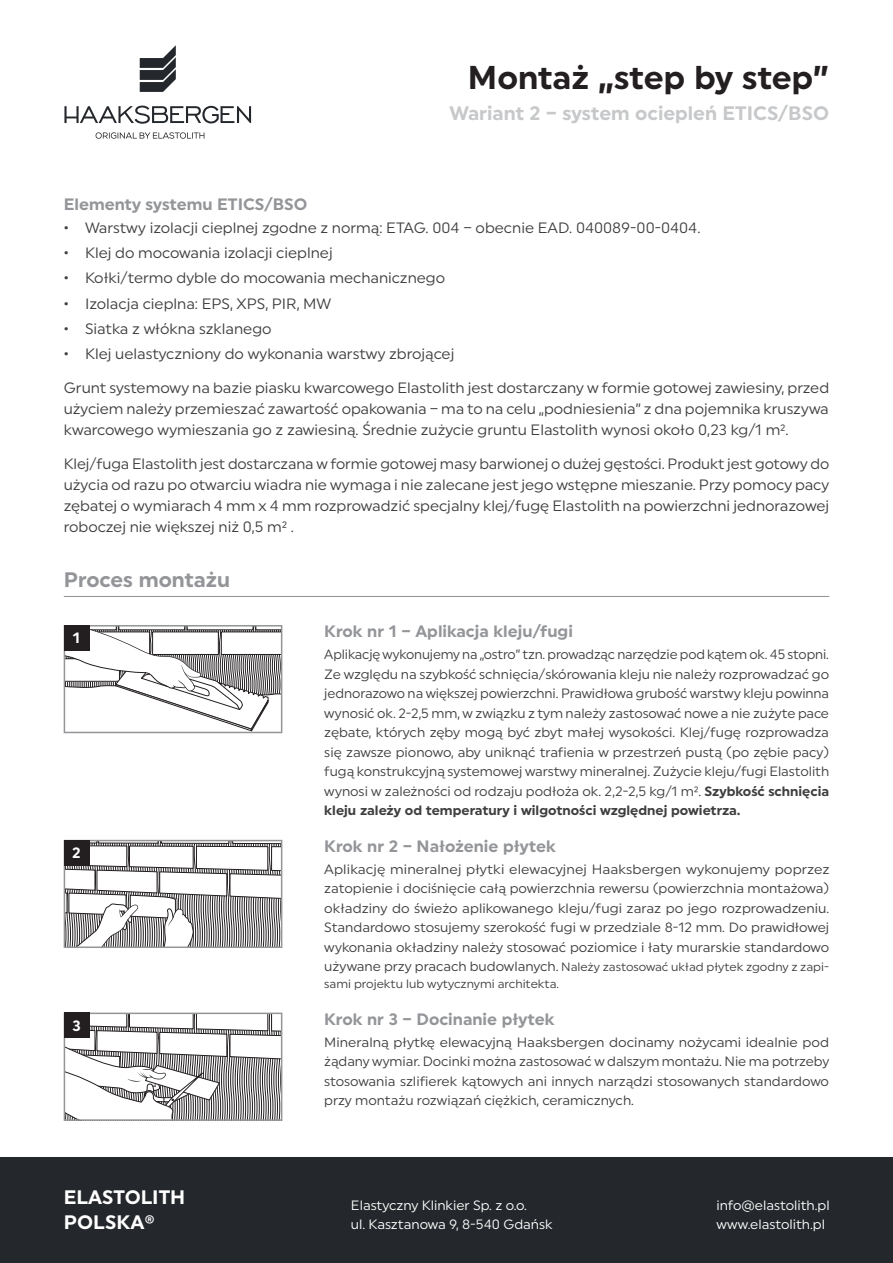
<style>
.page{position:relative;width:893px;height:1263px;background:#fff}
.page>*{position:absolute;margin:0;border:0;box-sizing:border-box;transform-origin:0 0}
.t1{font:700 33px "Uniform";letter-spacing:-.005em;color:#231f20}
.t2{font:700 21px "Uniform";color:#939598}
.t3{font:700 19.5px "Uniform";color:#c7c8ca}
.t4{font:700 19.5px/24.9px "Uniform";color:#fff}
.t5{font:700 16.5px "Uniform";color:#939598}
.t6{font:15px/21px "Uniform";color:#3e3e3f;text-align:justify}
.t7{font:700 15px "Uniform";color:#fff}
.p2{font:13.5px/19.5px "Uniform";color:#3e3e3f;text-align:justify}
.t8{font:13.5px/18.6px "Uniform";color:#fff}
.p2-2{font:12px/16.5px "Uniform";color:#3e3e3f}
.s1{font-weight:700}
.s2{font-size:13.5px}
</style>
<div class="page">
<div style="left:0;top:1157px;width:893px;height:106px;background:#24272b"></div>
<hr style="left:64px;top:596px;width:765px;height:1px;background:#939598">
<svg style="left:67px;top:628px;width:212px;height:102px"></svg>
<div style="left:64px;top:625px;width:218px;height:108px;border:2px solid #939598"></div>
<div style="left:64px;top:625px;width:25px;height:25px;background:#231f20"></div>
<svg style="left:67px;top:843px;width:212px;height:102px"></svg>
<div style="left:64px;top:840px;width:218px;height:108px;border:2px solid #939598"></div>
<div style="left:64px;top:840px;width:25px;height:25px;background:#231f20"></div>
<svg style="left:67px;top:1015px;width:212px;height:103px"></svg>
<div style="left:64px;top:1012px;width:218px;height:109px;border:2px solid #939598"></div>
<div style="left:64px;top:1012px;width:25px;height:26px;background:#231f20"></div>
<svg style="left:64px;top:45px;width:187px;height:94px"></svg>
<p class="t1" style="left:468px;top:57px;width:363px">Montaż „step by step”</p>
<p class="t3" style="left:450px;top:102px;width:381px">Wariant 2 – system ociepleń ETICS/BSO</p>
<p class="t5" style="left:64px;top:194px;width:245px">Elementy systemu ETICS/BSO</p>
<p class="t6" style="left:64px;top:217px;width:638px">• Warstwy izolacji cieplnej zgodne z normą: ETAG. 004 – obecnie EAD. 040089-00-0404.</p>
<p class="t6" style="left:64px;top:242px;width:270px">• Klej do mocowania izolacji cieplnej</p>
<p class="t6" style="left:64px;top:267px;width:383px">• Kołki/termo dyble do mocowania mechanicznego</p>
<p class="t6" style="left:64px;top:293px;width:269px">• Izolacja cieplna: EPS, XPS, PIR, MW</p>
<p class="t6" style="left:64px;top:318px;width:209px">• Siatka z włókna szklanego</p>
<p class="t6" style="left:64px;top:343px;width:392px">• Klej uelastyczniony do wykonania warstwy zbrojącej</p>
<p class="t6" style="left:64px;top:377px;width:767px">Grunt systemowy na bazie piasku kwarcowego Elastolith jest dostarczany w formie gotowej zawiesiny, przed użyciem należy przemieszać zawartość opakowania – ma to na celu „podniesienia” z dna pojemnika kruszywa kwarcowego wymieszania go z zawiesiną. Średnie zużycie gruntu Elastolith wynosi około 0,23 kg/1 m².</p>
<p class="t6" style="left:64px;top:453px;width:767px">Klej/fuga Elastolith jest dostarczana w formie gotowej masy barwionej o dużej gęstości. Produkt jest gotowy do użycia od razu po otwarciu wiadra nie wymaga i nie zalecane jest jego wstępne mieszanie. Przy pomocy pacy zębatej o wymiarach 4 mm x 4 mm rozprowadzić specjalny klej/fugę Elastolith na powierzchni jednorazowej roboczej nie większej niż 0,5 m² .</p>
<p class="t2" style="left:64px;top:567px;width:168px">Proces montażu</p>
<p class="t7" style="left:73px;top:629px;width:9px">1</p>
<p class="t7" style="left:72px;top:843px;width:10px">2</p>
<p class="t7" style="left:72px;top:1016px;width:10px">3</p>
<p class="t5" style="left:324px;top:622px;width:250px">Krok nr 1 – Aplikacja kleju/fugi</p>
<p class="p2" style="left:324px;top:644px;width:506px">Aplikację wykonujemy na „ostro” tzn. prowadząc narzędzie pod kątem ok. 45 stopni.<br>Ze względu na szybkość schnięcia/skórowania kleju nie należy rozprowadzać go jednorazowo na większej powierzchni. Prawidłowa grubość warstwy kleju powinna wynosić ok. 2-2,5 mm, w związku z tym należy zastosować nowe a nie zużyte pace zębate, których zęby mogą być zbyt małej wysokości. Klej/fugę rozprowadza się zawsze pionowo, aby uniknąć trafienia w przestrzeń pustą (po zębie pacy) fugą konstrukcyjną systemowej warstwy mineralnej. Zużycie kleju/fugi Elastolith wynosi w zależności od rodzaju podłoża ok. 2,2-2,5 kg/1 m². <span class="s1">Szybkość schnięcia kleju zależy od temperatury i wilgotności względnej powietrza.</span></p>
<p class="t5" style="left:324px;top:836px;width:233px">Krok nr 2 – Nałożenie płytek</p>
<p class="p2" style="left:324px;top:859px;width:507px">Aplikację mineralnej płytki elewacyjnej Haaksbergen wykonujemy poprzez zatopienie i dociśnięcie całą powierzchnia rewersu (powierzchnia montażowa) okładziny do świeżo aplikowanego kleju/fugi zaraz po jego rozprowadzeniu.<br>Standardowo stosujemy szerokość fugi w przedziale 8-12 mm. Do prawidłowej wykonania okładziny należy stosować poziomice i łaty murarskie standardowo</p>
<p class="p2-2" style="left:324px;top:959px;width:506px"><span class="s2">używane przy pracach budowlanych.</span> Należy zastosować układ płytek zgodny z zapi&shy;sami projektu lub wytycznymi architekta.</p>
<p class="t5" style="left:324px;top:1009px;width:232px">Krok nr 3 – Docinanie płytek</p>
<p class="p2" style="left:324px;top:1032px;width:506px">Mineralną płytkę elewacyjną Haaksbergen docinamy nożycami idealnie pod żądany wymiar. Docinki można zastosować w dalszym montażu. Nie ma potrzeby stosowania szlifierek kątowych ani innych narządzi stosowanych standardowo przy montażu rozwiązań ciężkich, ceramicznych.</p>
<h3 class="t4" style="left:64px;top:1184px;width:123px">ELASTOLITH<br>POLSKA®</h3>
<p class="t8" style="left:351px;top:1196px;width:203px">Elastyczny Klinkier Sp. z o.o.<br>ul. Kasztanowa 9, 8-540 Gdańsk</p>
<p class="t8" style="left:716px;top:1196px;width:115px">info@elastolith.pl www.elastolith.pl</p>
</div>
